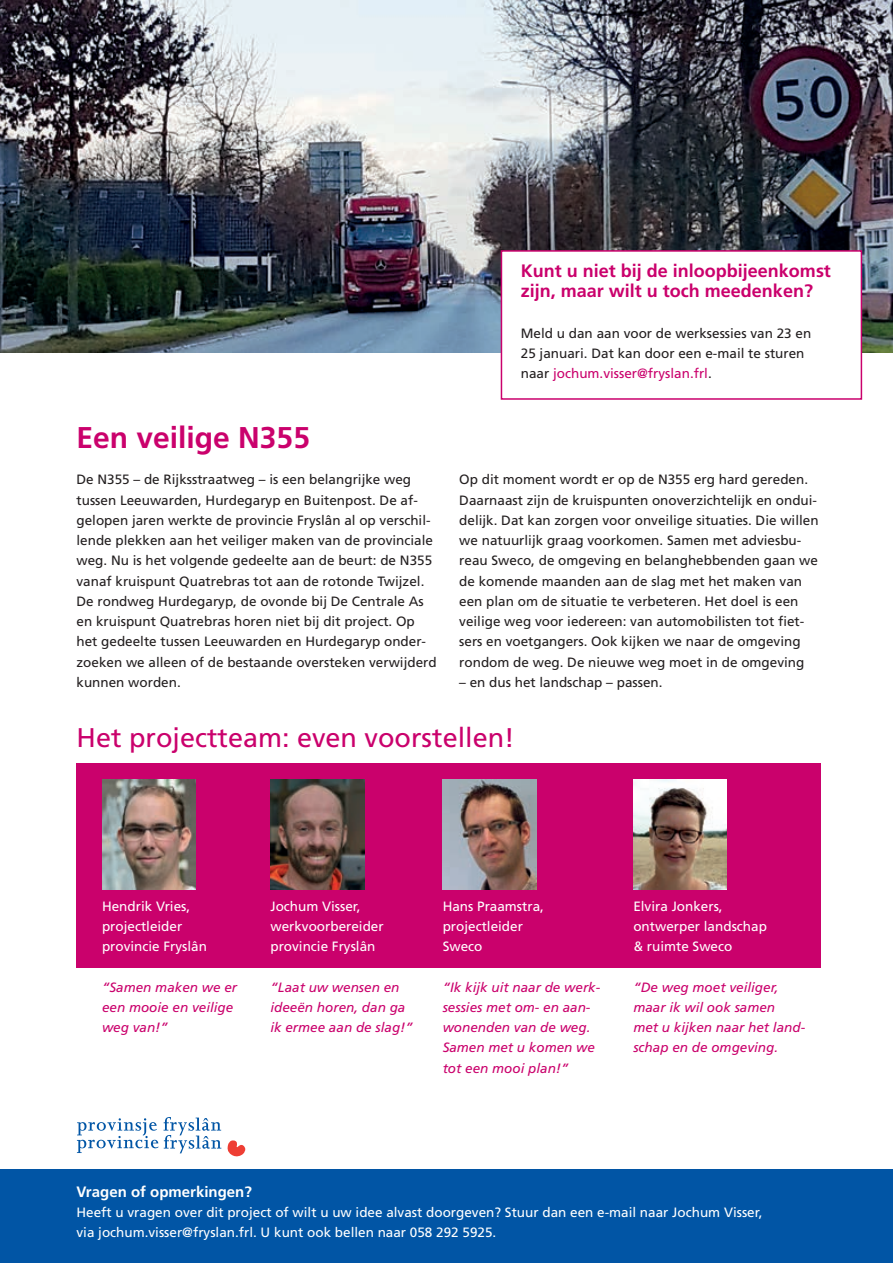
<style>
.page{position:relative;width:893px;height:1263px;background:#fff}
.page>*{position:absolute;margin:0;border:0;box-sizing:border-box;transform-origin:0 0}
.t1{font:700 30px "Frutiger LT Std";color:#ca016c}
.t2{font:27px "Frutiger LT Std";color:#ca016c}
.t3{font:700 18px/20.2px "Frutiger LT Std";color:#ca016c}
.t4{font:700 15px "Frutiger LT Std";color:#fff}
.t5{font:13.5px/20.2px "Frutiger LT Std";color:#231f20}
.t6{font:13.5px/20.2px "Frutiger LT Std";color:#fff}
.t7{font:italic 13.5px/20.2px "Frutiger LT Std";color:#ca016c}
.s1{color:#ca016c}
</style>
<div class="page">
<svg style="left:164px;top:1117px;width:57px;height:36px"></svg>
<svg style="left:77px;top:1118px;width:81px;height:35px"></svg>
<svg style="left:227px;top:1140px;width:18px;height:16px"></svg>
<div style="left:0;top:1169px;width:893px;height:94px;background:#0155a5"></div>
<img style="left:0;top:0;width:893px;height:353px">
<div style="left:501px;top:250px;width:361px;height:150px;background:#fff;border:2px solid #ca016c"></div>
<div style="left:77px;top:763px;width:744px;height:204px;background:#ca016c"></div>
<img style="left:102px;top:779px;width:94px;height:111px">
<img style="left:443px;top:779px;width:93px;height:111px">
<img style="left:270px;top:779px;width:94px;height:111px">
<img style="left:633px;top:779px;width:94px;height:111px">
<p class="t1" style="left:77px;top:420px;width:235px">Een veilige N355</p>
<p class="t3" style="left:521px;top:261px;width:312px">Kunt u niet bij de inloopbijeenkomst zijn, maar wilt u toch meedenken?</p>
<p class="t5" style="left:521px;top:323px;width:292px">Meld u dan aan voor de werksessies van 23 en<br>25 januari. Dat kan door een e-mail te sturen naar <span class="s1">jochum.visser@fryslan.frl</span>.</p>
<p class="t5" style="left:77px;top:469px;width:362px">De N355 – de Rijksstraatweg – is een belangrijke weg tussen Leeuwarden, Hurdegaryp en Buitenpost. De af&shy;gelopen jaren werkte de provincie Fryslân al op verschil&shy;lende plekken aan het veiliger maken van de provinciale weg. Nu is het volgende gedeelte aan de beurt: de N355 vanaf kruispunt Quatrebras tot aan de rotonde Twijzel.<br>De rondweg Hurdegaryp, de ovonde bij De Centrale As en kruispunt Quatrebras horen niet bij dit project. Op het gedeelte tussen Leeuwarden en Hurdegaryp onder&shy;zoeken we alleen of de bestaande oversteken verwijderd kunnen worden.</p>
<p class="t5" style="left:459px;top:469px;width:361px">Op dit moment wordt er op de N355 erg hard gereden.<br>Daarnaast zijn de kruispunten onoverzichtelijk en ondui&shy;delijk. Dat kan zorgen voor onveilige situaties. Die willen we natuurlijk graag voorkomen. Samen met adviesbu&shy;reau Sweco, de omgeving en belanghebbenden gaan we de komende maanden aan de slag met het maken van een plan om de situatie te verbeteren. Het doel is een veilige weg voor iedereen: van automobilisten tot fiet&shy;sers en voetgangers. Ook kijken we naar de omgeving rondom de weg. De nieuwe weg moet in de omgeving</p>
<p class="t5" style="left:459px;top:672px;width:205px">– en dus het landschap – passen.</p>
<p class="t2" style="left:77px;top:722px;width:440px">Het projectteam: even voorstellen!</p>
<p class="t6" style="left:102px;top:896px;width:107px">Hendrik Vries, projectleider provincie Fryslân</p>
<p class="t7" style="left:102px;top:977px;width:137px">“Samen maken we er een mooie en veilige weg van!”</p>
<p class="t6" style="left:270px;top:896px;width:115px">Jochum Visser, werkvoorbereider provincie Fryslân</p>
<p class="t7" style="left:270px;top:977px;width:144px">“Laat uw wensen en ideeën horen, dan ga ik ermee aan de slag!”</p>
<p class="t6" style="left:443px;top:896px;width:103px">Hans Praamstra,</p>
<p class="t6" style="left:443px;top:916px;width:82px">projectleider</p>
<p class="t6" style="left:443px;top:936px;width:41px">Sweco</p>
<p class="t7" style="left:443px;top:977px;width:159px">“Ik kijk uit naar de werk&shy;sessies met om- en aan&shy;wonenden van de weg.<br>Samen met u komen we tot een mooi plan!”</p>
<p class="t6" style="left:633px;top:896px;width:91px">Elvira Jonkers,</p>
<p class="t6" style="left:633px;top:916px;width:135px">ontwerper landschap &amp; ruimte Sweco</p>
<p class="t7" style="left:633px;top:977px;width:173px">“De weg moet veiliger, maar ik wil ook samen<br>met u kijken naar het land&shy;schap en de omgeving.</p>
<p class="t4" style="left:77px;top:1182px;width:177px">Vragen of opmerkingen?</p>
<p class="t6" style="left:77px;top:1202px;width:687px">Heeft u vragen over dit project of wilt u uw idee alvast doorgeven? Stuur dan een e-mail naar Jochum Visser, via jochum.visser@fryslan.frl. U kunt ook bellen naar 058 292 5925.</p>
</div>
